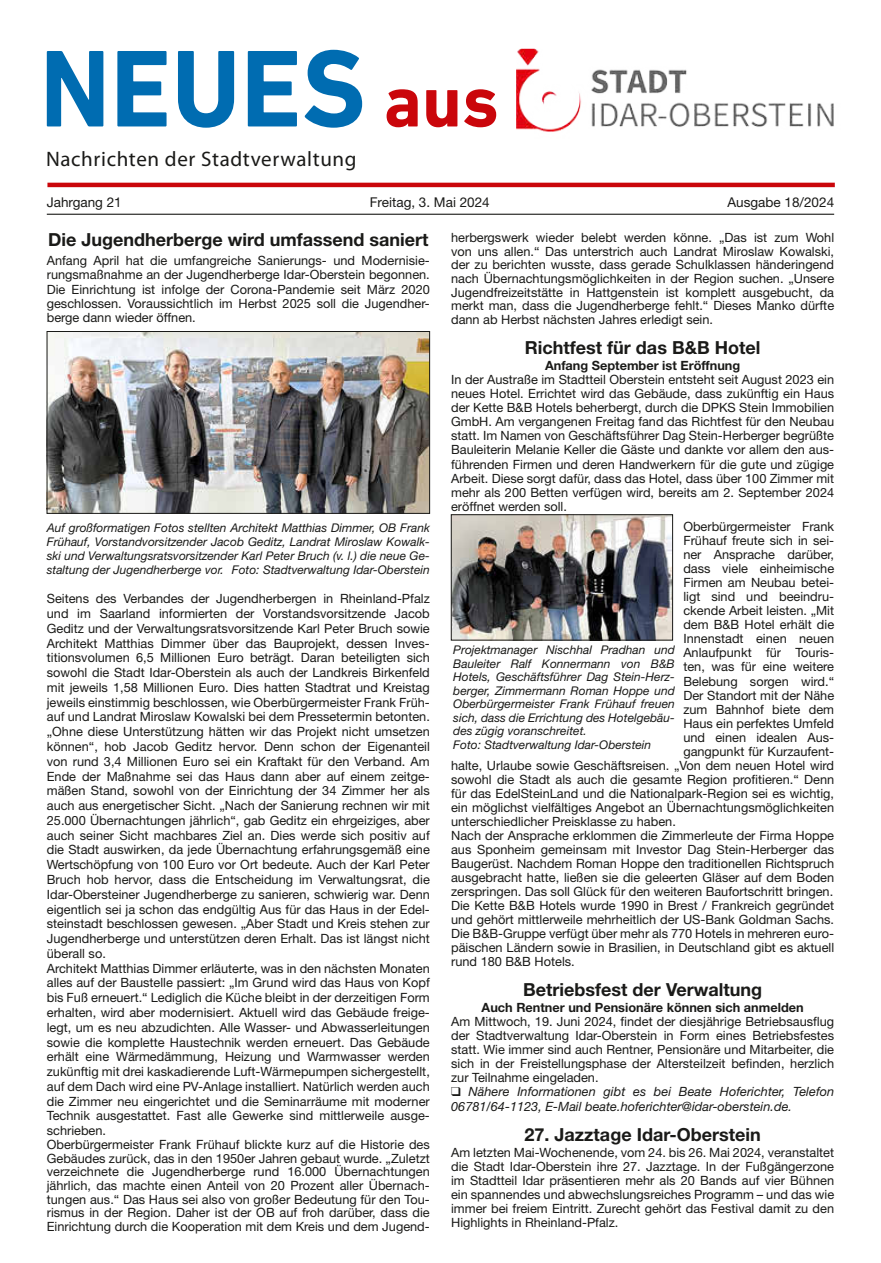
<style>
.page{position:relative;width:881px;height:1263px;background:#fff}
.page>*{position:absolute;margin:0;border:0;box-sizing:border-box;transform-origin:0 0}
.t1{font:700 111px "DIN Next LT Pro";color:#006cb1}
.t2{font:21px "Myriad Pro";letter-spacing:.03em;color:#1a1a18}
.t3{font:700 18px "Helvetica Neue LT";color:#1a1a18}
.t4{font:13.5px "Helvetica Neue LT";color:#1a1a18}
.t5{font:12.75px/14.5px "Helvetica Neue LT";color:#1a1a18;text-align:justify}
.t6{font:italic 12.75px/14px "Helvetica Neue LT";color:#1a1a18}
.t7{font:700 12.75px "Helvetica Neue LT";color:#1a1a18}
.t8{font:italic 12px/13.5px "Helvetica Neue LT";color:#1a1a18;text-align:justify}
.s1{font-size:75.15px;color:#ca060b}
</style>
<div class="page">
<hr style="left:47px;top:214px;width:786px;height:1px;background:#1a1a18">
<img style="left:49px;top:333px;width:378px;height:179px">
<div style="left:47px;top:331px;width:382px;height:183px;border:1px solid #1a1a18"></div>
<img style="left:453px;top:517px;width:217px;height:121px">
<div style="left:451px;top:515px;width:221px;height:125px;border:1px solid #1a1a18"></div>
<img style="left:516px;top:49px;width:318px;height:83px">
<hr style="left:47px;top:183px;width:787px;height:4px;background:#ca060b">
<h1 class="t1" style="left:40px;top:24px;width:460px">NEUES <span class="s1">aus</span></h1>
<h2 class="t2" style="left:46px;top:146px;width:312px">Nachrichten der Stadtverwaltung</h2>
<p class="t4" style="left:47px;top:194px;width:76px">Jahrgang 21</p>
<p class="t4" style="left:370px;top:194px;width:121px">Freitag, 3. Mai 2024</p>
<p class="t4" style="left:727px;top:194px;width:108px">Ausgabe 18/2024</p>
<h3 class="t3" style="left:48px;top:228px;width:382px">Die Jugendherberge wird umfassend saniert</h3>
<p class="t5" style="left:47px;top:253px;width:384px">Anfang April hat die umfangreiche Sanierungs- und Modernisie&shy;rungsmaßnahme an der Jugendherberge Idar-Oberstein begonnen.<br>Die Einrichtung ist infolge der Corona-Pandemie seit März 2020 geschlossen. Voraussichtlich im Herbst 2025 soll die Jugendher&shy;berge dann wieder öffnen.</p>
<p class="t5" style="left:451px;top:230px;width:384px;line-height:13.6px">herbergswerk wieder belebt werden könne. „Das ist zum Wohl von uns allen.“ Das unterstrich auch Landrat Miroslaw Kowalski, der zu berichten wusste, dass gerade Schulklassen händeringend nach Übernachtungsmöglichkeiten in der Region suchen. „Unsere Jugendfreizeitstätte in Hattgenstein ist komplett ausgebucht, da merkt man, dass die Jugendherberge fehlt.“ Dieses Manko dürfte dann ab Herbst nächsten Jahres erledigt sein.</p>
<h3 class="t3" style="left:524px;top:337px;width:237px">Richtfest für das B&amp;B Hotel</h3>
<p class="t7" style="left:545px;top:358px;width:197px">Anfang September ist Eröffnung</p>
<p class="t5" style="left:451px;top:373px;width:384px;line-height:14.1px">In der Austraße im Stadtteil Oberstein entsteht seit August 2023 ein neues Hotel. Errichtet wird das Gebäude, dass zukünftig ein Haus der Kette B&amp;B Hotels beherbergt, durch die DPKS Stein Immobilien GmbH. Am vergangenen Freitag fand das Richtfest für den Neubau statt. Im Namen von Geschäftsführer Dag Stein-Herberger begrüßte Bauleiterin Melanie Keller die Gäste und dankte vor allem den aus&shy;führenden Firmen und deren Handwerkern für die gute und zügige Arbeit. Diese sorgt dafür, dass das Hotel, dass über 100 Zimmer mit mehr als 200 Betten verfügen wird, bereits am 2. September 2024 eröffnet werden soll.</p>
<p class="t8" style="left:47px;top:520px;width:384px;line-height:14px">Auf großformatigen Fotos stellten Architekt Matthias Dimmer, OB Frank Frühauf, Vorstandvorsitzender Jacob Geditz, Landrat Miroslaw Kowalk&shy;ski und Verwaltungsratsvorsitzender Karl Peter Bruch (v. l.) die neue Ge&shy;staltung der Jugendherberge vor. Foto: Stadtverwaltung Idar-Oberstein</p>
<p class="t5" style="left:47px;top:591px;width:384px;text-align:left">Seitens des Verbandes der Jugendherbergen in Rheinland-Pfalz und im Saarland informierten der Vorstandsvorsitzende Jacob Geditz und der Verwaltungsratsvorsitzende Karl Peter Bruch sowie Architekt Matthias Dimmer über das Bauprojekt, dessen Inves&shy;titionsvolumen 6,5 Millionen Euro beträgt. Daran beteiligten sich sowohl die Stadt Idar-Oberstein als auch der Landkreis Birkenfeld mit jeweils 1,58 Millionen Euro. Dies hatten Stadtrat und Kreistag jeweils einstimmig beschlossen, wie Oberbürgermeister Frank Früh&shy;auf und Landrat Miroslaw Kowalski bei dem Pressetermin betonten. „Ohne diese Unterstützung hätten wir das Projekt nicht umsetzen können“, hob Jacob Geditz hervor. Denn schon der Eigenanteil von rund 3,4 Millionen Euro sei ein Kraftakt für den Verband. Am Ende der Maßnahme sei das Haus dann aber auf einem zeitge&shy;mäßen Stand, sowohl von der Einrichtung der 34 Zimmer her als auch aus energetischer Sicht. „Nach der Sanierung rechnen wir mit 25.000 Übernachtungen jährlich“, gab Geditz ein ehrgeiziges, aber auch seiner Sicht machbares Ziel an. Dies werde sich positiv auf die Stadt auswirken, da jede Übernachtung erfahrungsgemäß eine Wertschöpfung von 100 Euro vor Ort bedeute. Auch der Karl Peter Bruch hob hervor, dass die Entscheidung im Verwaltungsrat, die Idar-Obersteiner Jugendherberge zu sanieren, schwierig war. Denn eigentlich sei ja schon das endgültig Aus für das Haus in der Edel&shy;steinstadt beschlossen gewesen. „Aber Stadt und Kreis stehen zur Jugendherberge und unterstützen deren Erhalt. Das ist längst nicht überall so.<br>Architekt Matthias Dimmer erläuterte, was in den nächsten Monaten alles auf der Baustelle passiert: „Im Grund wird das Haus von Kopf bis Fuß erneuert.“ Lediglich die Küche bleibt in der derzeitigen Form erhalten, wird aber modernisiert. Aktuell wird das Gebäude freige&shy;legt, um es neu abzudichten. Alle Wasser- und Abwasserleitungen sowie die komplette Haustechnik werden erneuert. Das Gebäude erhält eine Wärmedämmung, Heizung und Warmwasser werden zukünftig mit drei kaskadierende Luft-Wärmepumpen sichergestellt, auf dem Dach wird eine PV-Anlage installiert. Natürlich werden auch die Zimmer neu eingerichtet und die Seminarräume mit moderner Technik ausgestattet. Fast alle Gewerke sind mittlerweile ausge&shy;schrieben.<br>Oberbürgermeister Frank Frühauf blickte kurz auf die Historie des Gebäudes zurück, das in den 1950er Jahren gebaut wurde. „Zuletzt verzeichnete die Jugendherberge rund 16.000 Übernachtungen jährlich, das machte einen Anteil von 20 Prozent aller Übernach&shy;tungen aus.“ Das Haus sei also von großer Bedeutung für den Tou&shy;rismus in der Region. Daher ist der OB auf froh darüber, dass die Einrichtung durch die Kooperation mit dem Kreis und dem Jugend-</p>
<p class="t5" style="left:683px;top:519px;width:152px">Oberbürgermeister Frank</p>
<p class="t5" style="left:683px;top:533px;width:152px">Frühauf freute sich in sei-</p>
<p class="t5" style="left:683px;top:547px;width:152px">ner Ansprache darüber,</p>
<p class="t5" style="left:683px;top:561px;width:152px">dass viele einheimische</p>
<p class="t5" style="left:683px;top:575px;width:152px">Firmen am Neubau betei-</p>
<p class="t5" style="left:683px;top:589px;width:152px">ligt sind und beeindru-</p>
<p class="t5" style="left:683px;top:603px;width:152px">ckende Arbeit leisten. „Mit</p>
<p class="t5" style="left:683px;top:617px;width:152px">dem B&amp;B Hotel erhält die</p>
<p class="t5" style="left:683px;top:631px;width:152px">Innenstadt einen neuen</p>
<p class="t5" style="left:683px;top:645px;width:152px">Anlaufpunkt für Touris-</p>
<p class="t5" style="left:683px;top:659px;width:152px">ten, was für eine weitere</p>
<p class="t5" style="left:683px;top:673px;width:152px">Belebung sorgen wird.“</p>
<p class="t5" style="left:683px;top:687px;width:152px">Der Standort mit der Nähe</p>
<p class="t5" style="left:683px;top:702px;width:152px">zum Bahnhof biete dem</p>
<p class="t5" style="left:683px;top:716px;width:152px">Haus ein perfektes Umfeld</p>
<p class="t5" style="left:683px;top:730px;width:152px">und einen idealen Aus-</p>
<p class="t5" style="left:683px;top:744px;width:152px">gangpunkt für Kurzaufent-</p>
<p class="t5" style="left:451px;top:758px;width:384px">halte, Urlaube sowie Geschäftsreisen. „Von dem neuen Hotel wird</p>
<p class="t5" style="left:451px;top:772px;width:384px">sowohl die Stadt als auch die gesamte Region profitieren.“ Denn</p>
<p class="t5" style="left:451px;top:786px;width:384px">für das EdelSteinLand und die Nationalpark-Region sei es wichtig,</p>
<p class="t5" style="left:451px;top:800px;width:384px">ein möglichst vielfältiges Angebot an Übernachtungsmöglichkeiten</p>
<p class="t5" style="left:451px;top:814px;width:226px">unterschiedlicher Preisklasse zu haben.</p>
<p class="t5" style="left:451px;top:828px;width:384px">Nach der Ansprache erklommen die Zimmerleute der Firma Hoppe</p>
<p class="t5" style="left:451px;top:842px;width:384px">aus Sponheim gemeinsam mit Investor Dag Stein-Herberger das</p>
<p class="t5" style="left:451px;top:856px;width:384px">Baugerüst. Nachdem Roman Hoppe den traditionellen Richtspruch</p>
<p class="t5" style="left:451px;top:870px;width:384px">ausgebracht hatte, ließen sie die geleerten Gläser auf dem Boden</p>
<p class="t5" style="left:451px;top:884px;width:383px">zerspringen. Das soll Glück für den weiteren Baufortschritt bringen.</p>
<p class="t5" style="left:451px;top:898px;width:384px">Die Kette B&amp;B Hotels wurde 1990 in Brest / Frankreich gegründet</p>
<p class="t5" style="left:451px;top:912px;width:384px">und gehört mittlerweile mehrheitlich der US-Bank Goldman Sachs.</p>
<p class="t5" style="left:451px;top:926px;width:384px">Die B&amp;B-Gruppe verfügt über mehr als 770 Hotels in mehreren euro-</p>
<p class="t5" style="left:451px;top:940px;width:384px">päischen Ländern sowie in Brasilien, in Deutschland gibt es aktuell</p>
<p class="t5" style="left:451px;top:954px;width:125px">rund 180 B&amp;B Hotels.</p>
<h3 class="t3" style="left:523px;top:978px;width:240px">Betriebsfest der Verwaltung</h3>
<p class="t7" style="left:481px;top:1000px;width:323px">Auch Rentner und Pensionäre können sich anmelden</p>
<p class="t5" style="left:451px;top:1015px;width:384px;line-height:14px">Am Mittwoch, 19. Juni 2024, findet der diesjährige Betriebsausflug der Stadtverwaltung Idar-Oberstein in Form eines Betriebsfestes statt. Wie immer sind auch Rentner, Pensionäre und Mitarbeiter, die sich in der Freistellungsphase der Altersteilzeit befinden, herzlich zur Teilnahme eingeladen.</p>
<p class="t6" style="left:451px;top:1085px;width:384px">❑ Nähere Informationen gibt es bei Beate Hoferichter, Telefon<br>06781/64-1123, E-Mail beate.hoferichter@idar-oberstein.de.</p>
<h3 class="t3" style="left:524px;top:1123px;width:238px">27. Jazztage Idar-Oberstein</h3>
<p class="t5" style="left:451px;top:1145px;width:384px;line-height:14.1px">Am letzten Mai-Wochenende, vom 24. bis 26. Mai 2024, veranstaltet die Stadt Idar-Oberstein ihre 27. Jazztage. In der Fußgängerzone im Stadtteil Idar präsentieren mehr als 20 Bands auf vier Bühnen ein spannendes und abwechslungsreiches Programm – und das wie immer bei freiem Eintritt. Zurecht gehört das Festival damit zu den Highlights in Rheinland-Pfalz.</p>
<p class="t8" style="left:453px;top:643px;width:223px;text-align:left">Projektmanager Nischhal Pradhan und Bauleiter Ralf Konnermann von B&amp;B Hotels, Geschäftsführer Dag Stein-Herz&shy;berger, Zimmermann Roman Hoppe und Oberbürgermeister Frank Frühauf freuen sich, dass die Errichtung des Hotelgebäu&shy;des zügig voranschreitet.<br>Foto: Stadtverwaltung Idar-Oberstein</p>
</div>
